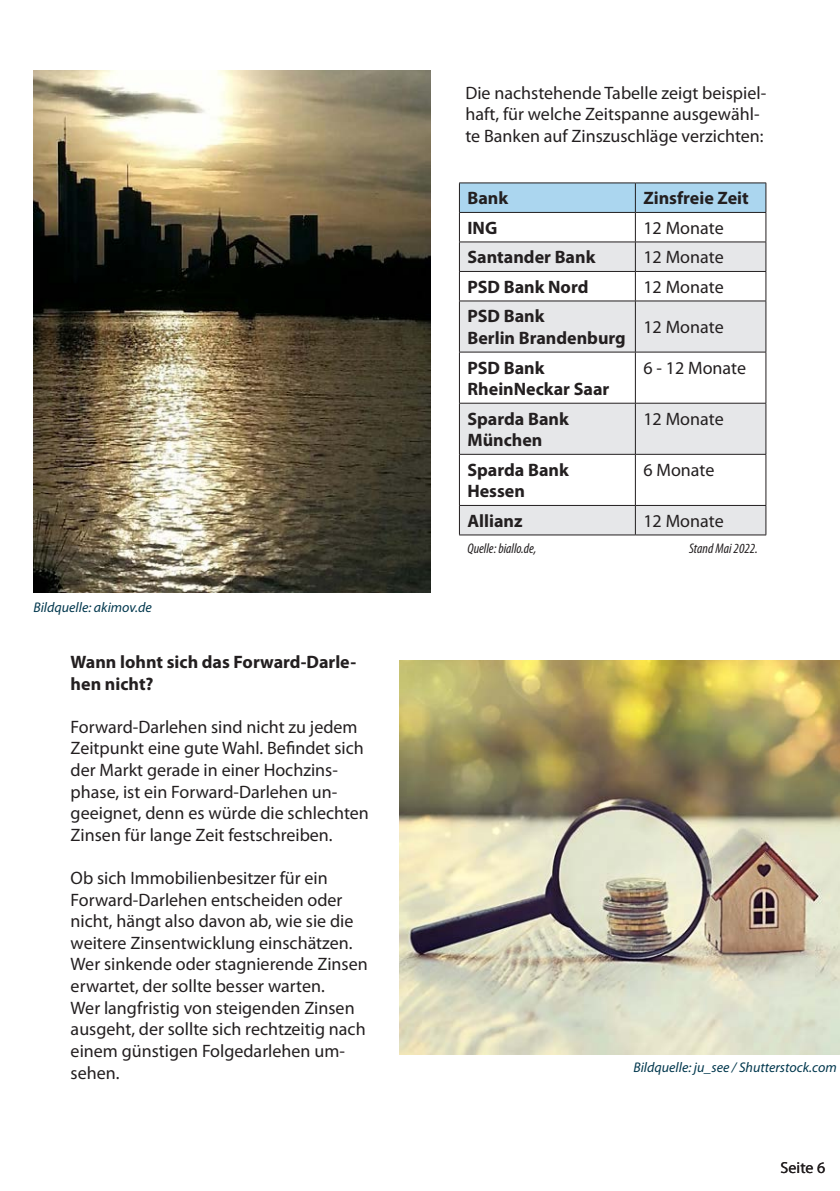
<style>
.page{position:relative;width:840px;height:1191px;background:#fff}
.page>*{position:absolute;margin:0;border:0;box-sizing:border-box;transform-origin:0 0}
.RdW_-_S00_Fliesstext{font:18px/21.6px "Myriad Pro";color:#231f20}
.Tabelle_RdW_Ü_Spalte{font:700 18px/21.6px "Myriad Pro";color:#231f20}
.Tabelle_RdW_Fliesste{font:18px "Myriad Pro";color:#231f20}
.RdW_-_S00_Fliesstext-2{font:700 18px/21.6px "Myriad Pro";color:#231f20}
.Tabelle_RdW_Ü2{font:700 18px "Myriad Pro";color:#231f20}
.RdW_Seitenzahl{font:16px "Myriad Pro";color:#231f20}
.RdW_-_S08_Fußnote_07{font:italic 14px "Myriad Pro";color:#00374d}
.Tabelle_RdW_Fussnote{font:italic condensed 14px "Myriad Pro";color:#231f20}
</style>
<div class="page">
<img style="left:33px;top:71px;width:397px;height:521px">
<img style="left:399px;top:660px;width:440px;height:395px">
<div style="left:460px;top:506px;width:305px;height:28px;background:#e6e7e9"></div>
<svg style="left:460px;top:302px;width:305px;height:203px;fill:#e6e7e9"></svg>
<hr style="left:459px;top:301px;width:176px;height:1px;background:#231f20">
<hr style="left:459px;top:301px;width:1px;height:51px;background:#231f20">
<hr style="left:635px;top:301px;width:130px;height:1px;background:#231f20">
<hr style="left:634px;top:301px;width:1px;height:51px;background:#231f20">
<hr style="left:765px;top:301px;width:1px;height:51px;background:#231f20">
<hr style="left:634px;top:352px;width:1px;height:51px;background:#231f20">
<hr style="left:765px;top:352px;width:1px;height:51px;background:#231f20">
<hr style="left:634px;top:403px;width:1px;height:51px;background:#231f20">
<hr style="left:765px;top:403px;width:1px;height:51px;background:#231f20">
<hr style="left:634px;top:454px;width:1px;height:51px;background:#231f20">
<hr style="left:765px;top:454px;width:1px;height:51px;background:#231f20">
<svg style="left:634px;top:506px;width:1px;height:28px"></svg>
<svg style="left:765px;top:506px;width:1px;height:28px"></svg>
<hr style="left:459px;top:352px;width:176px;height:1px;background:#231f20">
<hr style="left:459px;top:352px;width:1px;height:51px;background:#231f20">
<hr style="left:635px;top:352px;width:130px;height:1px;background:#231f20">
<hr style="left:459px;top:403px;width:176px;height:1px;background:#231f20">
<hr style="left:459px;top:403px;width:1px;height:51px;background:#231f20">
<hr style="left:635px;top:403px;width:130px;height:1px;background:#231f20">
<hr style="left:459px;top:454px;width:176px;height:1px;background:#231f20">
<hr style="left:459px;top:454px;width:1px;height:51px;background:#231f20">
<hr style="left:635px;top:454px;width:130px;height:1px;background:#231f20">
<hr style="left:459px;top:505px;width:176px;height:1px;background:#231f20">
<svg style="left:459px;top:506px;width:1px;height:28px"></svg>
<hr style="left:635px;top:505px;width:130px;height:1px;background:#231f20">
<hr style="left:459px;top:534px;width:176px;height:1px;background:#231f20">
<hr style="left:635px;top:534px;width:130px;height:1px;background:#231f20">
<svg style="left:459px;top:183px;width:307px;height:118px"></svg>
<hr style="left:459px;top:212px;width:176px;height:1px;background:#231f20">
<hr style="left:635px;top:212px;width:130px;height:1px;background:#231f20">
<p class="RdW_-_S08_Fußnote_07" style="left:33px;top:599px;width:120px">Bildquelle: akimov.de</p>
<p class="RdW_-_S00_Fliesstext-2" style="left:71px;top:650px;width:287px">Wann lohnt sich das Forward-Darle&shy;hen nicht?</p>
<p class="RdW_-_S00_Fliesstext" style="left:71px;top:715px;width:299px">Forward-Darlehen sind nicht zu jedem Zeitpunkt eine gute Wahl. Befindet sich der Markt gerade in einer Hochzins&shy;phase, ist ein Forward-Darlehen un&shy;geeignet, denn es würde die schlechten Zinsen für lange Zeit festschreiben.</p>
<p class="RdW_-_S00_Fliesstext" style="left:71px;top:867px;width:298px">Ob sich Immobilienbesitzer für ein Forward-Darlehen entscheiden oder nicht, hängt also davon ab, wie sie die weitere Zinsentwicklung einschätzen.<br>Wer sinkende oder stagnierende Zinsen erwartet, der sollte besser warten.<br>Wer langfristig von steigenden Zinsen ausgeht, der sollte sich rechtzeitig nach einem günstigen Folgedarlehen um&shy;sehen.</p>
<p class="RdW_-_S00_Fliesstext" style="left:465px;top:81px;width:302px">Die nachstehende Tabelle zeigt beispiel&shy;haft, für welche Zeitspanne ausgewähl&shy;te Banken auf Zinszuschläge verzichten:</p>
<p class="Tabelle_RdW_Ü2" style="left:467px;top:187px;width:42px">Bank</p>
<p class="Tabelle_RdW_Ü2" style="left:643px;top:187px;width:107px">Zinsfreie Zeit</p>
<p class="Tabelle_RdW_Ü_Spalte" style="left:467px;top:216px;width:31px">ING</p>
<p class="Tabelle_RdW_Fliesste" style="left:643px;top:217px;width:82px">12 Monate</p>
<p class="Tabelle_RdW_Ü_Spalte" style="left:467px;top:246px;width:129px">Santander Bank</p>
<p class="Tabelle_RdW_Fliesste" style="left:643px;top:246px;width:82px">12 Monate</p>
<p class="Tabelle_RdW_Ü_Spalte" style="left:467px;top:275px;width:122px">PSD Bank Nord</p>
<p class="Tabelle_RdW_Fliesste" style="left:643px;top:276px;width:82px">12 Monate</p>
<p class="Tabelle_RdW_Ü_Spalte" style="left:467px;top:305px;width:160px">PSD Bank<br>Berlin Brandenburg</p>
<p class="Tabelle_RdW_Fliesste" style="left:643px;top:316px;width:82px">12 Monate</p>
<p class="Tabelle_RdW_Ü_Spalte" style="left:467px;top:356px;width:143px">PSD Bank<br>RheinNeckar Saar</p>
<p class="Tabelle_RdW_Fliesste" style="left:643px;top:356px;width:104px">6 - 12 Monate</p>
<p class="Tabelle_RdW_Ü_Spalte" style="left:467px;top:407px;width:103px">Sparda Bank<br>München</p>
<p class="Tabelle_RdW_Fliesste" style="left:643px;top:407px;width:82px">12 Monate</p>
<p class="Tabelle_RdW_Ü_Spalte" style="left:467px;top:458px;width:103px">Sparda Bank<br>Hessen</p>
<p class="Tabelle_RdW_Fliesste" style="left:643px;top:459px;width:72px">6 Monate</p>
<p class="Tabelle_RdW_Ü_Spalte" style="left:467px;top:509px;width:57px">Allianz</p>
<p class="Tabelle_RdW_Fliesste" style="left:643px;top:510px;width:82px">12 Monate</p>
<p class="Tabelle_RdW_Fussnote" style="left:467px;top:540px;width:70px">Quelle: biallo.de,</p>
<p class="Tabelle_RdW_Fussnote" style="left:688px;top:540px;width:70px">Stand Mai 2022.</p>
<p class="RdW_-_S08_Fußnote_07" style="left:633px;top:1058px;width:204px">Bildquelle: ju_see / Shutterstock.com</p>
<p class="RdW_Seitenzahl" style="left:780px;top:1157px;width:46px">Seite 6</p>
</div>
